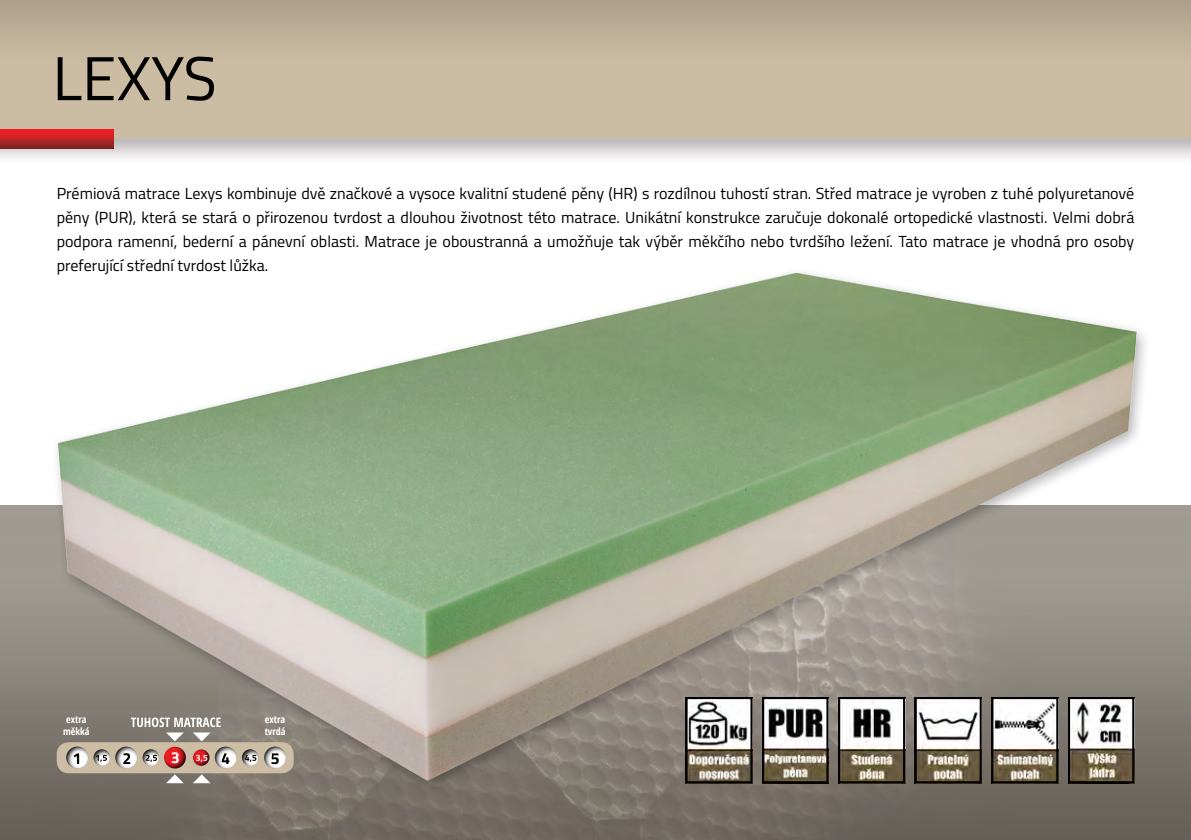
<style>
.page{position:relative;width:1191px;height:840px;background:#fff}
.page>*{position:absolute;margin:0;border:0;box-sizing:border-box;transform-origin:0 0}
.t1{font:62px "Titillium";color:#000}
.t2{font:16px/24px "Titillium";color:#000;text-align:justify}
.t3{font:700 condensed 10px/12px "Open Sans";color:#fff;text-align:center}
</style>
<div class="page">
<img style="left:0;top:139px;width:1191px;height:20px">
<img style="left:0;top:0;width:1191px;height:138px">
<img style="left:0;top:505px;width:1191px;height:334px">
<img style="left:0;top:130px;width:114px;height:18px">
<img style="left:30px;top:272px;width:1131px;height:537px">
<img style="left:765px;top:699px;width:60px;height:80px">
<div style="left:762px;top:696px;width:66px;height:86px;border:2px solid #000"></div>
<img style="left:688px;top:699px;width:61px;height:80px">
<div style="left:685px;top:696px;width:67px;height:86px;border:2px solid #000"></div>
<img style="left:917px;top:699px;width:61px;height:80px">
<div style="left:914px;top:696px;width:67px;height:86px;border:2px solid #000"></div>
<img style="left:994px;top:699px;width:61px;height:80px">
<div style="left:991px;top:696px;width:67px;height:86px;border:2px solid #000"></div>
<img style="left:1071px;top:699px;width:60px;height:80px">
<div style="left:1068px;top:696px;width:66px;height:86px;border:2px solid #000"></div>
<img style="left:841px;top:699px;width:61px;height:80px">
<div style="left:838px;top:696px;width:67px;height:86px;border:2px solid #000"></div>
<div style="left:57px;top:741px;width:237px;height:31px;background:#cdbda4;border-radius:12px"></div>
<svg style="left:49px;top:742px;width:49px;height:26px"></svg>
<svg style="left:156px;top:742px;width:42px;height:26px"></svg>
<svg style="left:255px;top:742px;width:49px;height:26px"></svg>
<svg style="left:98px;top:742px;width:58px;height:26px"></svg>
<svg style="left:76px;top:746px;width:49px;height:20px"></svg>
<svg style="left:125px;top:746px;width:50px;height:20px"></svg>
<svg style="left:175px;top:746px;width:49px;height:20px"></svg>
<svg style="left:224px;top:746px;width:54px;height:20px"></svg>
<svg style="left:74px;top:753px;width:5px;height:10px"></svg>
<svg style="left:96px;top:754px;width:11px;height:7px"></svg>
<svg style="left:146px;top:754px;width:11px;height:7px"></svg>
<svg style="left:196px;top:754px;width:11px;height:7px"></svg>
<svg style="left:245px;top:754px;width:11px;height:7px"></svg>
<svg style="left:123px;top:752px;width:7px;height:11px"></svg>
<svg style="left:172px;top:751px;width:7px;height:11px"></svg>
<svg style="left:222px;top:753px;width:7px;height:10px"></svg>
<svg style="left:271px;top:753px;width:8px;height:10px"></svg>
<svg style="left:166px;top:732px;width:18px;height:9px"></svg>
<svg style="left:193px;top:732px;width:18px;height:9px"></svg>
<svg style="left:166px;top:773px;width:18px;height:9px"></svg>
<svg style="left:193px;top:773px;width:18px;height:9px"></svg>
<svg style="left:131px;top:717px;width:90px;height:9px"></svg>
<h1 class="t1" style="left:52px;top:33px;width:166px">LEXYS</h1>
<p class="t2" style="left:57px;top:181px;width:1079px">Prémiová matrace Lexys kombinuje dvě značkové a vysoce kvalitní studené pěny (HR) s rozdílnou tuhostí stran. Střed matrace je vyroben z tuhé polyuretanové pěny (PUR), která se stará o přirozenou tvrdost a dlouhou životnost této matrace. Unikátní konstrukce zaručuje dokonalé ortopedické vlastnosti. Velmi dobrá podpora ramenní, bederní a pánevní oblasti. Matrace je oboustranná a umožňuje tak výběr měkčího nebo tvrdšího ležení. Tato matrace je vhodná pro osoby preferující střední tvrdost lůžka.</p>
<p class="t3" style="left:63px;top:712px;width:28px">extra měkká</p>
<p class="t3" style="left:265px;top:712px;width:22px;text-align:left">extra tvrdá</p>
</div>
